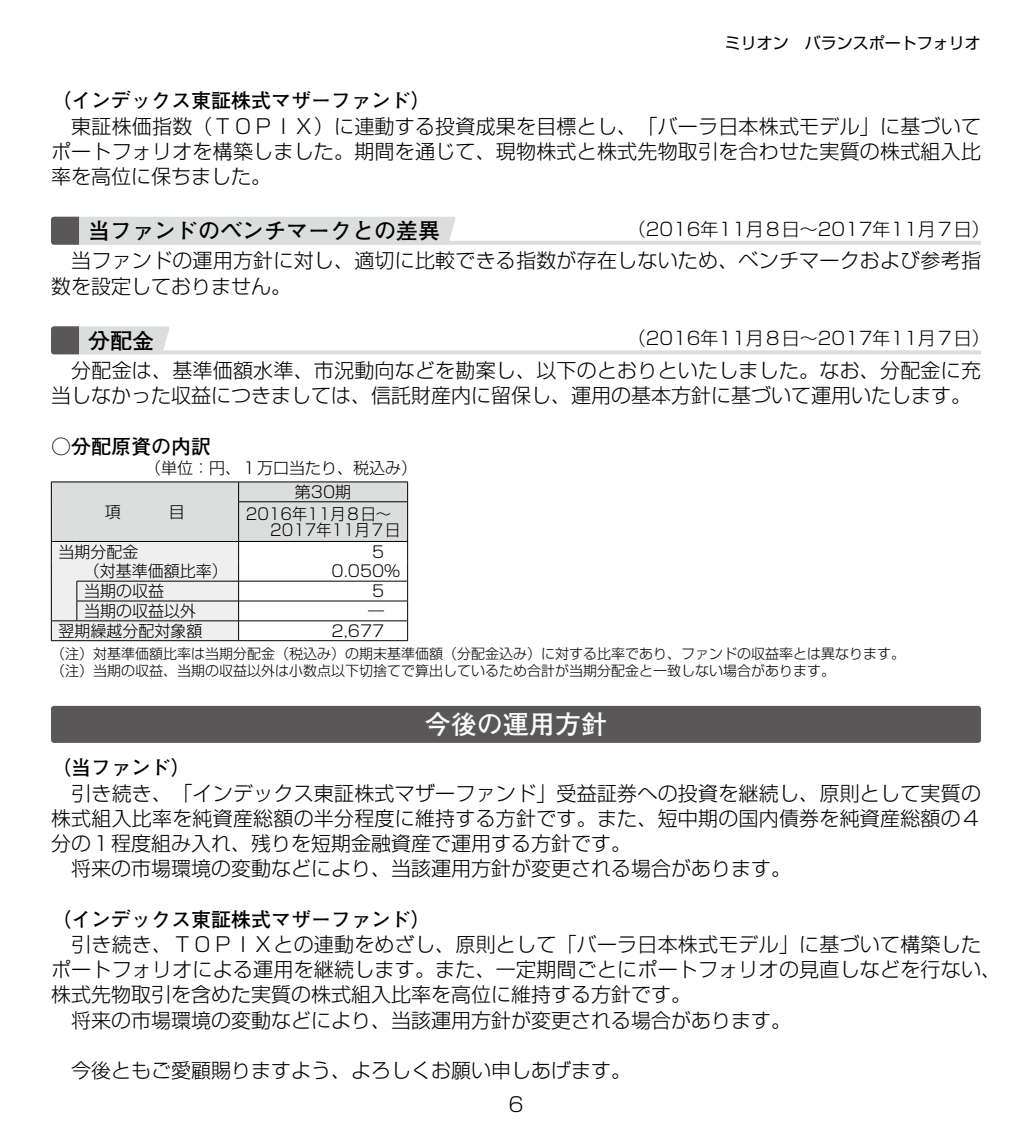
<style>
.page{position:relative;width:1032px;height:1134px;background:#fff}
.page>*{position:absolute;margin:0;border:0;box-sizing:border-box;transform-origin:0 0}
.t1{font:700 26px "Futo Go B101 Pr 6";color:#fff}
.t2{font:700 22px "Futo Go B101 Pr 6";color:#000}
.t3{font:300 20px/25.2px "Shin Go Pr 6";letter-spacing:.01em;color:#000}
.t4{font:700 20px "Futo Go B101 Pr 6";color:#000}
.t5{font:300 18px "Shin Go Pr 6";color:#000}
.t6{font:300 16px/23.8px "Shin Go Pr 6";color:#000}
.t7{font:300 16px/16px "Shin Go Pr 6";color:#000;scale:.95 1}
.t8{font:16px "Shin Go Pr 6";color:#000}
.t9{font:300 14px/17px "Shin Go Pr 6";color:#000}
</style>
<div class="page">
<svg style="left:51px;top:482px;width:357px;height:159px"></svg>
<hr style="left:77px;top:640px;width:162px;height:1px;background:#000">
<hr style="left:239px;top:640px;width:169px;height:1px;background:#000">
<hr style="left:65px;top:241px;width:916px;height:4px;background:#dcdddd">
<svg style="left:51px;top:217px;width:405px;height:28px"></svg>
<hr style="left:65px;top:350px;width:916px;height:4px;background:#dcdddd">
<svg style="left:51px;top:326px;width:119px;height:28px"></svg>
<div style="left:51px;top:706px;width:930px;height:37px;background:#595757;border-radius:3px"></div>
<p class="t8" style="left:725px;top:30px;width:257px">ミリオン　バランスポートフォリオ</p>
<p class="t4" style="left:51px;top:85px;width:381px">（インデックス東証株式マザーファンド）</p>
<p class="t3" style="left:51px;top:112px;width:931px;text-align:justify">　東証株価指数（ＴＯＰＩＸ）に連動する投資成果を目標とし、「バーラ日本株式モデル」に基づいてポートフォリオを構築しました。期間を通じて、現物株式と株式先物取引を合わせた実質の株式組入比率を高位に保ちました。</p>
<p class="t2" style="left:88px;top:213px;width:354px">当ファンドのベンチマークとの差異</p>
<p class="t5" style="left:628px;top:214px;width:363px">（2016年11月８日～2017年11月７日）</p>
<p class="t3" style="left:51px;top:246px;width:931px">　当ファンドの運用方針に対し、適切に比較できる指数が存在しないため、ベンチマークおよび参考指数を設定しておりません。</p>
<p class="t2" style="left:88px;top:323px;width:67px">分配金</p>
<p class="t5" style="left:628px;top:324px;width:363px">（2016年11月８日～2017年11月７日）</p>
<p class="t3" style="left:51px;top:356px;width:931px">　分配金は、基準価額水準、市況動向などを勘案し、以下のとおりといたしました。なお、分配金に充当しなかった収益につきましては、信託財産内に留保し、運用の基本方針に基づいて運用いたします。</p>
<p class="t4" style="left:51px;top:430px;width:161px">○分配原資の内訳</p>
<p class="t6" style="left:295px;top:455px;width:124px;text-indent:-150px">（単位：円、１万口当たり、税込み）第30期</p>
<p class="t7" style="left:270px;top:504px;width:138px;text-indent:-24px">2016年11月８日～<br>2017年11月７日</p>
<p class="t6" style="left:59px;top:538px;width:81px">当期分配金</p>
<p class="t6" style="left:372px;top:538px;width:14px">5</p>
<p class="t6" style="left:84px;top:558px;width:146px">（対基準価額比率）</p>
<p class="t6" style="left:332px;top:558px;width:70px">0.050％</p>
<p class="t6" style="left:84px;top:578px;width:81px">当期の収益</p>
<p class="t6" style="left:372px;top:578px;width:14px">5</p>
<p class="t6" style="left:84px;top:598px;width:114px">当期の収益以外</p>
<p class="t6" style="left:368px;top:598px;width:17px">―</p>
<p class="t6" style="left:59px;top:617px;width:145px">翌期繰越分配対象額</p>
<p class="t6" style="left:332px;top:617px;width:54px">2,677</p>
<p class="t9" style="left:51px;top:644px;width:856px">（注）対基準価額比率は当期分配金（税込み）の期末基準価額（分配金込み）に対する比率であり、ファンドの収益率とは異なります。（注）当期の収益、当期の収益以外は小数点以下切捨てで算出しているため合計が当期分配金と一致しない場合があります。</p>
<h1 class="t1" style="left:425px;top:704px;width:183px">今後の運用方針</h1>
<p class="t4" style="left:51px;top:752px;width:141px">（当ファンド）</p>
<p class="t3" style="left:51px;top:779px;width:931px">　引き続き、「インデックス東証株式マザーファンド」受益証券への投資を継続し、原則として実質の株式組入比率を純資産総額の半分程度に維持する方針です。また、短中期の国内債券を純資産総額の４分の１程度組み入れ、残りを短期金融資産で運用する方針です。<br>　将来の市場環境の変動などにより、当該運用方針が変更される場合があります。</p>
<p class="t4" style="left:51px;top:903px;width:381px">（インデックス東証株式マザーファンド）</p>
<p class="t3" style="left:51px;top:930px;width:952px">　引き続き、ＴＯＰＩＸとの連動をめざし、原則として「バーラ日本株式モデル」に基づいて構築したポートフォリオによる運用を継続します。また、一定期間ごとにポートフォリオの見直しなどを行ない、株式先物取引を含めた実質の株式組入比率を高位に維持する方針です。<br>　将来の市場環境の変動などにより、当該運用方針が変更される場合があります。</p>
<p class="t3" style="left:51px;top:1056px;width:582px">　今後ともご愛顧賜りますよう、よろしくお願い申しあげます。</p>
<p class="t3" style="left:508px;top:1090px;width:17px">6</p>
</div>
